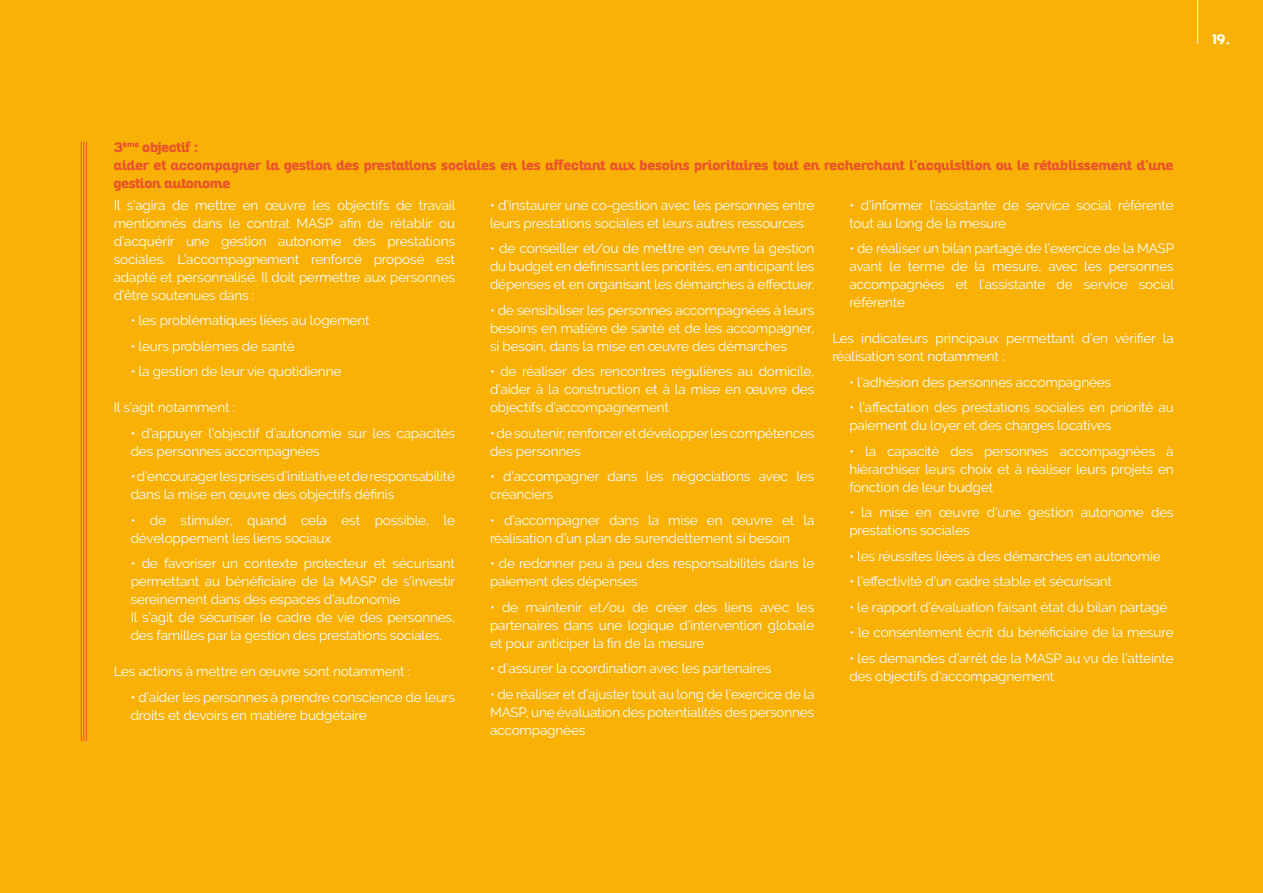
<style>
.page{position:relative;width:1263px;height:893px;background:#f9b105}
.page>*{position:absolute;margin:0;border:0;box-sizing:border-box;transform-origin:0 0}
.t1{font:13.5px/18px "Raleway";letter-spacing:-.01em;color:#fff}
.t2{font:800 13.5px/18px "Altair";color:#ea532d}
.t3{font:800 13.5px "Altair";color:#fff}
</style>
<div class="page">
<hr style="left:86px;top:142px;width:1px;height:599px;background:#ea532d">
<hr style="left:83px;top:142px;width:1px;height:599px;background:#ea532d">
<hr style="left:81px;top:142px;width:1px;height:599px;background:#ea532d">
<hr style="left:1197px;top:0;width:1px;height:44px;background:#fff">
<p class="t3" style="left:1212px;top:30px;width:19px">19.</p>
<p class="t2" style="left:114px;top:138px;width:1061px">3<sup>ème</sup> objectif :<br>aider et accompagner la gestion des prestations sociales en les affectant aux besoins prioritaires tout en recherchant l’acquisition ou le rétablissement d’une gestion autonome</p>
<p class="t1" style="left:114px;top:196px;width:343px;text-align:justify">Il s’agira de mettre en œuvre les objectifs de travail mentionnés dans le contrat MASP afin de rétablir ou d’acquérir une gestion autonome des prestations sociales. L’accompagnement renforcé proposé est adapté et personnalisé. Il doit permettre aux personnes d’être soutenues dans :</p>
<p class="t1" style="left:131px;top:311px;width:240px">• les problématiques liées au logement</p>
<p class="t1" style="left:131px;top:337px;width:165px">• leurs problèmes de santé</p>
<p class="t1" style="left:131px;top:362px;width:212px">• la gestion de leur vie quotidienne</p>
<p class="t1" style="left:114px;top:398px;width:123px">Il s’agit notamment :</p>
<p class="t1" style="left:131px;top:424px;width:326px">• d’appuyer l’objectif d’autonomie sur les capacités des personnes accompagnées</p>
<p class="t1" style="left:131px;top:467px;width:326px">• d’encourager les prises d’initiative et de responsabilité dans la mise en œuvre des objectifs définis</p>
<p class="t1" style="left:131px;top:511px;width:326px">• de stimuler, quand cela est possible, le développement les liens sociaux</p>
<p class="t1" style="left:131px;top:554px;width:326px">• de favoriser un contexte protecteur et sécurisant permettant au bénéficiaire de la MASP de s’investir sereinement dans des espaces d’autonomie<br>Il s’agit de sécuriser le cadre de vie des personnes, des familles par la gestion des prestations sociales.</p>
<p class="t1" style="left:114px;top:662px;width:298px">Les actions à mettre en œuvre sont notamment :</p>
<p class="t1" style="left:131px;top:688px;width:326px">• d’aider les personnes à prendre conscience de leurs droits et devoirs en matière budgétaire</p>
<p class="t1" style="left:849px;top:196px;width:326px">• d’informer l’assistante de service social référente tout au long de la mesure</p>
<p class="t1" style="left:849px;top:239px;width:326px;text-align:justify">• de réaliser un bilan partagé de l’exercice de la MASP avant le terme de la mesure, avec les personnes accompagnées et l’assistante de service social référente</p>
<p class="t1" style="left:832px;top:329px;width:343px">Les indicateurs principaux permettant d’en vérifier la réalisation sont notamment :</p>
<p class="t1" style="left:849px;top:373px;width:263px">• l’adhésion des personnes accompagnées</p>
<p class="t1" style="left:849px;top:398px;width:326px">• l’affectation des prestations sociales en priorité au paiement du loyer et des charges locatives</p>
<p class="t1" style="left:849px;top:442px;width:326px;text-align:justify">• la capacité des personnes accompagnées à hiérarchiser leurs choix et à réaliser leurs projets en fonction de leur budget</p>
<p class="t1" style="left:849px;top:503px;width:326px">• la mise en œuvre d’une gestion autonome des prestations sociales</p>
<p class="t1" style="left:849px;top:547px;width:313px">• les réussites liées à des démarches en autonomie</p>
<p class="t1" style="left:849px;top:572px;width:264px">• l’effectivité d’un cadre stable et sécurisant</p>
<p class="t1" style="left:849px;top:598px;width:320px">• le rapport d’évaluation faisant état du bilan partagé</p>
<p class="t1" style="left:849px;top:623px;width:326px">• le consentement écrit du bénéficiaire de la mesure</p>
<p class="t1" style="left:849px;top:649px;width:326px">• les demandes d’arrêt de la MASP au vu de l’atteinte des objectifs d’accompagnement</p>
<p class="t1" style="left:490px;top:196px;width:326px">• d’instaurer une co-gestion avec les personnes entre leurs prestations sociales et leurs autres ressources</p>
<p class="t1" style="left:490px;top:239px;width:326px;text-align:justify">• de conseiller et/ou de mettre en œuvre la gestion du budget en définissant les priorités, en anticipant les dépenses et en organisant les démarches à effectuer.</p>
<p class="t1" style="left:490px;top:301px;width:326px;text-align:justify">• de sensibiliser les personnes accompagnées à leurs besoins en matière de santé et de les accompagner, si besoin, dans la mise en œuvre des démarches</p>
<p class="t1" style="left:490px;top:362px;width:326px;text-align:justify">• de réaliser des rencontres régulières au domicile, d’aider à la construction et à la mise en œuvre des objectifs d’accompagnement</p>
<p class="t1" style="left:490px;top:424px;width:326px">• de soutenir, renforcer et développer les compétences des personnes</p>
<p class="t1" style="left:490px;top:467px;width:326px">• d’accompagner dans les négociations avec les créanciers</p>
<p class="t1" style="left:490px;top:511px;width:326px">• d’accompagner dans la mise en œuvre et la réalisation d’un plan de surendettement si besoin</p>
<p class="t1" style="left:490px;top:554px;width:326px">• de redonner peu à peu des responsabilités dans le paiement des dépenses</p>
<p class="t1" style="left:490px;top:598px;width:326px;text-align:justify">• de maintenir et/ou de créer des liens avec les partenaires dans une logique d’intervention globale et pour anticiper la fin de la mesure</p>
<p class="t1" style="left:490px;top:659px;width:283px">• d’assurer la coordination avec les partenaires</p>
<p class="t1" style="left:490px;top:685px;width:326px;text-align:justify">• de réaliser et d’ajuster tout au long de l’exercice de la MASP, une évaluation des potentialités des personnes accompagnées</p>
</div>
